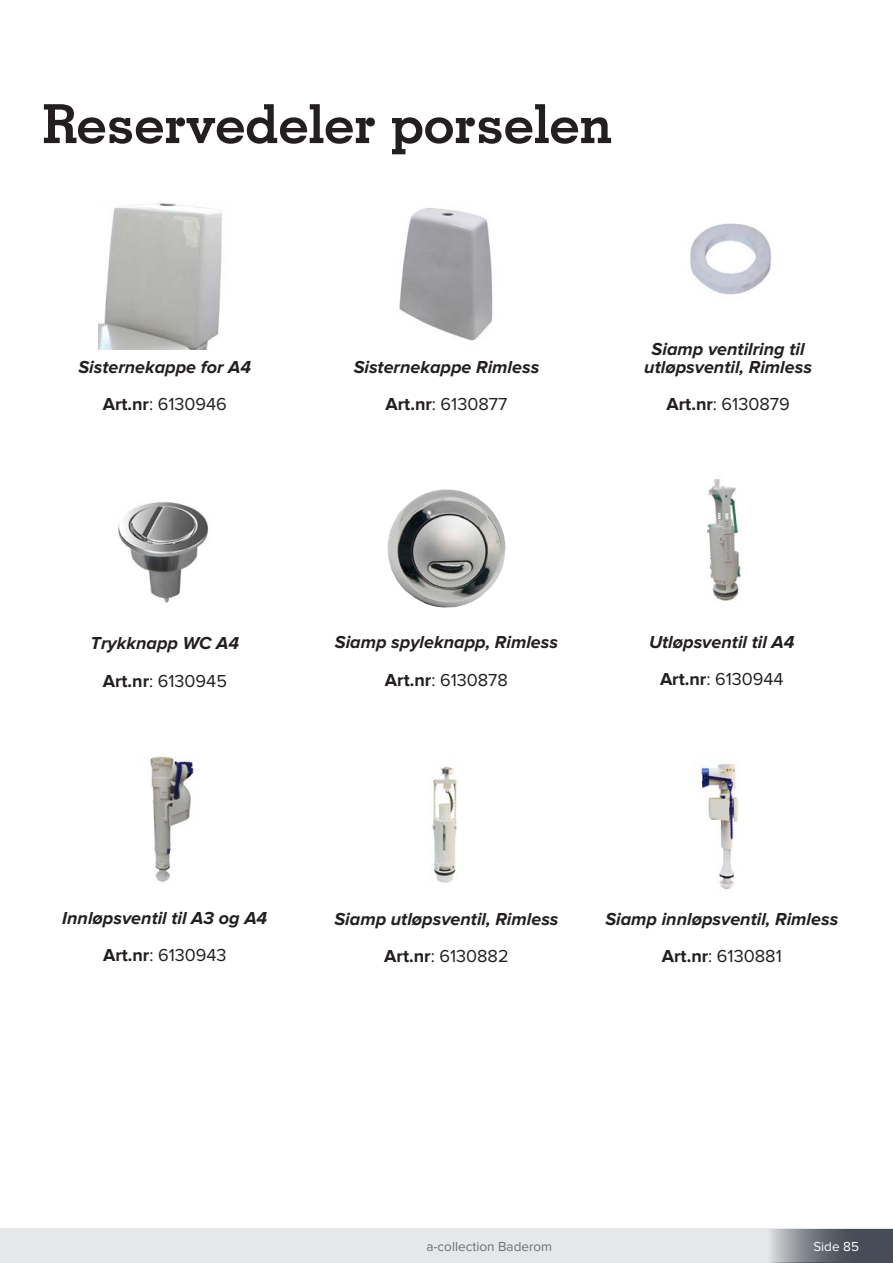
<style>
.page{position:relative;width:893px;height:1263px;background:#fff}
.page>*{position:absolute;margin:0;border:0;box-sizing:border-box;transform-origin:0 0}
.t1{font:700 54px "Geometric Slab 703 BT";color:#231f20}
.ArticleTableBody{font:italic 700 18px/18px "Proxima Nova";color:#231f20;text-align:center}
.ArticleTableBody-2{font:18px "Proxima Nova";color:#231f20}
.t2{font:13.5px "Proxima Nova";color:#6f7073}
.t3{font:13.5px "Proxima Nova";color:#fff}
.s1{font-weight:700}
</style>
<div class="page">
<hr style="left:0;top:1229px;width:1px;height:34px;background:#e6e7e9">
<div style="left:1px;top:1229px;width:892px;height:34px;background:#e6e7e9"></div>
<svg style="left:771px;top:1229px;width:122px;height:33px;background:#6d7179"></svg>
<hr style="left:768px;top:1262px;width:125px;height:1px;background:#474c56">
<img style="left:99px;top:202px;width:123px;height:148px">
<img style="left:118px;top:502px;width:91px;height:101px">
<img style="left:147px;top:756px;width:47px;height:127px">
<img style="left:707px;top:479px;width:34px;height:123px">
<img style="left:399px;top:208px;width:94px;height:133px">
<img style="left:405px;top:489px;width:38px;height:18px">
<img style="left:430px;top:766px;width:28px;height:117px">
<img style="left:690px;top:223px;width:82px;height:72px">
<img style="left:694px;top:764px;width:45px;height:126px">
<p class="t1" style="left:43px;top:91px;width:571px">Reservedeler porselen</p>
<p class="ArticleTableBody" style="left:78px;top:358px;width:174px">Sisternekappe for A4</p>
<p class="ArticleTableBody-2" style="left:103px;top:394px;width:126px"><span class="s1">Art.nr</span>: 6130946</p>
<p class="ArticleTableBody" style="left:354px;top:358px;width:187px">Sisternekappe Rimless</p>
<p class="ArticleTableBody-2" style="left:386px;top:394px;width:123px"><span class="s1">Art.nr</span>: 6130877</p>
<p class="ArticleTableBody" style="left:644px;top:340px;width:169px">Siamp ventilring til utløpsventil, Rimless</p>
<p class="ArticleTableBody-2" style="left:666px;top:394px;width:125px"><span class="s1">Art.nr</span>: 6130879</p>
<p class="ArticleTableBody" style="left:91px;top:635px;width:150px">Trykknapp WC A4</p>
<p class="ArticleTableBody-2" style="left:103px;top:671px;width:126px"><span class="s1">Art.nr</span>: 6130945</p>
<p class="ArticleTableBody" style="left:335px;top:634px;width:225px">Siamp spyleknapp, Rimless</p>
<p class="ArticleTableBody-2" style="left:385px;top:669px;width:125px"><span class="s1">Art.nr</span>: 6130878</p>
<p class="ArticleTableBody" style="left:649px;top:634px;width:147px">Utløpsventil til A4</p>
<p class="ArticleTableBody-2" style="left:660px;top:669px;width:125px"><span class="s1">Art.nr</span>: 6130944</p>
<p class="ArticleTableBody" style="left:62px;top:909px;width:207px">Innløpsventil til A3 og A4</p>
<p class="ArticleTableBody-2" style="left:103px;top:945px;width:125px"><span class="s1">Art.nr</span>: 6130943</p>
<p class="ArticleTableBody" style="left:334px;top:910px;width:226px">Siamp utløpsventil, Rimless</p>
<p class="ArticleTableBody-2" style="left:384px;top:946px;width:126px"><span class="s1">Art.nr</span>: 6130882</p>
<p class="ArticleTableBody" style="left:605px;top:910px;width:234px">Siamp innløpsventil, Rimless</p>
<p class="ArticleTableBody-2" style="left:662px;top:946px;width:121px"><span class="s1">Art.nr</span>: 6130881</p>
<p class="t2" style="left:426px;top:1239px;width:127px">a-collection Baderom</p>
<p class="t3" style="left:813px;top:1239px;width:47px">Side 85</p>
</div>
